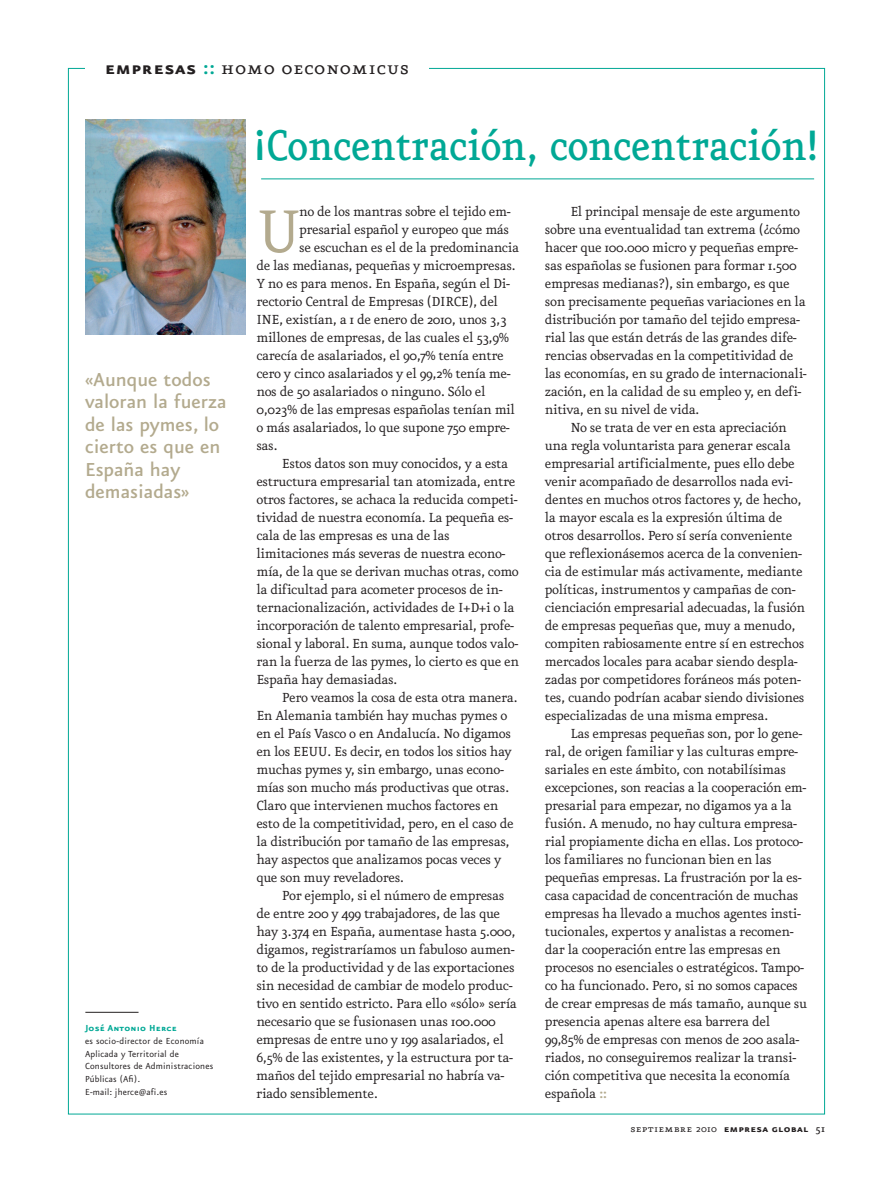
<style>
.page{position:relative;width:893px;height:1191px;background:#fff}
.page>*{position:absolute;margin:0;border:0;box-sizing:border-box;transform-origin:0 0}
.t1{font:72.15px "Eureka";color:#b3aa8e}
.t2{font:500 51px "Eureka";letter-spacing:-.01em;color:#00a895;scale:.9 1}
.t3{font:500 22.5px/22.5px "Eureka Sans";color:#b3aa8e}
.t4{font:21.9px "Eureka Small Caps";letter-spacing:.025em;color:#231f20}
.t5{font:15.75px/18px "Eureka";letter-spacing:-.025em;color:#231f20}
.t6{font:12px "Eureka Sans Bold Caps";letter-spacing:.025em;color:#231f20}
.t7{font:10.5px/12.8px "Eureka Sans";letter-spacing:.015em;color:#231f20}
.t8{font:10.5px "Eureka Sans Bold Caps";letter-spacing:.015em;color:#00a895}
.s1{font-family:"Eureka Sans Bold Caps"}
.s2{font-family:"Eureka Sans Bold Caps";color:#00a895}
.s3{font-family:"Eureka Sans";font-weight:700;color:#b3aa8e}
.s4{font-family:"Eureka Small Caps"}
.s5{font-family:"Eureka"}
.s6{font-family:"Eureka";font-weight:500}
</style>
<div class="page">
<img style="left:85px;top:120px;width:160px;height:215px">
<hr style="left:85px;top:1012px;width:54px;height:1px;background:#231f20">
<hr style="left:261px;top:178px;width:553px;height:1px;background:#00a895">
<h3 class="t4" style="left:105px;top:57px;width:306px"><span class="s1">empresas</span> <span class="s2">::</span> homo oeconomicus</h3>
<h3 class="t3" style="left:85px;top:367px;width:143px">«Aunque todos valoran la fuerza de las pymes, lo cierto es que en<br>España hay demasiadas»</h3>
<p class="t8" style="left:85px;top:1023px;width:93px">José Antonio Herce</p>
<p class="t7" style="left:85px;top:1034px;width:130px">es socio-director de Economía<br>Aplicada y Territorial de<br>Consultores de Administraciones<br>Públicas (Afi).<br>E-mail: jherce@afi.es</p>
<h2 class="t2" style="left:254px;top:121px;width:628px">¡Concentración, concentración!</h2>
<h1 class="t1" style="left:256px;top:197px;width:46px">U</h1>
<p class="t5" style="left:299px;top:203px;width:213px">no de los mantras sobre el tejido em-</p>
<p class="t5" style="left:299px;top:221px;width:212px">presarial español y europeo que más</p>
<p class="t5" style="left:299px;top:239px;width:221px">se escuchan es el de la predominancia</p>
<p class="t5" style="left:256px;top:257px;width:261px">de las medianas, pequeñas y microempresas.</p>
<p class="t5" style="left:256px;top:275px;width:255px">Y no es para menos. En España, según el Di-</p>
<p class="t5" style="left:256px;top:293px;width:243px">rectorio Central de Empresas (DIRCE), del</p>
<p class="t5" style="left:256px;top:311px;width:252px">INE, existían, a 1 de enero de 2010, unos 3,3</p>
<p class="t5" style="left:256px;top:329px;width:254px">millones de empresas, de las cuales el 53,9%</p>
<p class="t5" style="left:256px;top:347px;width:249px">carecía de asalariados, el 90,7% tenía entre</p>
<p class="t5" style="left:256px;top:365px;width:256px">cero y cinco asalariados y el 99,2% tenía me-</p>
<p class="t5" style="left:256px;top:383px;width:231px">nos de 50 asalariados o ninguno. Sólo el</p>
<p class="t5" style="left:256px;top:401px;width:260px">0,023% de las empresas españolas tenían mil</p>
<p class="t5" style="left:256px;top:419px;width:255px">o más asalariados, lo que supone 750 empre-</p>
<p class="t5" style="left:256px;top:437px;width:23px">sas.</p>
<p class="t5" style="left:282px;top:455px;width:228px">Estos datos son muy conocidos, y a esta</p>
<p class="t5" style="left:256px;top:473px;width:260px">estructura empresarial tan atomizada, entre</p>
<p class="t5" style="left:256px;top:491px;width:263px">otros factores, se achaca la reducida competi-</p>
<p class="t5" style="left:256px;top:509px;width:258px">tividad de nuestra economía. La pequeña es-</p>
<p class="t5" style="left:256px;top:527px;width:195px">cala de las empresas es una de las</p>
<p class="t5" style="left:256px;top:545px;width:251px">limitaciones más severas de nuestra econo-</p>
<p class="t5" style="left:256px;top:563px;width:264px">mía, de la que se derivan muchas otras, como</p>
<p class="t5" style="left:256px;top:581px;width:248px">la dificultad para acometer procesos de in-</p>
<p class="t5" style="left:256px;top:599px;width:260px">ternacionalización, actividades de I+D+i o la</p>
<p class="t5" style="left:256px;top:617px;width:259px">incorporación de talento empresarial, profe-</p>
<p class="t5" style="left:256px;top:635px;width:263px">sional y laboral. En suma, aunque todos valo-</p>
<p class="t5" style="left:256px;top:653px;width:264px">ran la fuerza de las pymes, lo cierto es que en</p>
<p class="t5" style="left:256px;top:671px;width:143px">España hay demasiadas.</p>
<p class="t5" style="left:282px;top:689px;width:237px">Pero veamos la cosa de esta otra manera.</p>
<p class="t5" style="left:256px;top:707px;width:252px">En Alemania también hay muchas pymes o</p>
<p class="t5" style="left:256px;top:725px;width:256px">en el País Vasco o en Andalucía. No digamos</p>
<p class="t5" style="left:256px;top:743px;width:257px">en los EEUU. Es decir, en todos los sitios hay</p>
<p class="t5" style="left:256px;top:761px;width:249px">muchas pymes y, sin embargo, unas econo-</p>
<p class="t5" style="left:256px;top:779px;width:254px">mías son mucho más productivas que otras.</p>
<p class="t5" style="left:256px;top:797px;width:244px">Claro que intervienen muchos factores en</p>
<p class="t5" style="left:256px;top:815px;width:259px">esto de la competitividad, pero, en el caso de</p>
<p class="t5" style="left:256px;top:833px;width:255px">la distribución por tamaño de las empresas,</p>
<p class="t5" style="left:256px;top:851px;width:246px">hay aspectos que analizamos pocas veces y</p>
<p class="t5" style="left:256px;top:869px;width:149px">que son muy reveladores.</p>
<p class="t5" style="left:282px;top:887px;width:224px">Por ejemplo, si el número de empresas</p>
<p class="t5" style="left:256px;top:905px;width:245px">de entre 200 y 499 trabajadores, de las que</p>
<p class="t5" style="left:256px;top:923px;width:261px">hay 3.374 en España, aumentase hasta 5.000,</p>
<p class="t5" style="left:256px;top:941px;width:260px">digamos, registraríamos un fabuloso aumen-</p>
<p class="t5" style="left:256px;top:959px;width:260px">to de la productividad y de las exportaciones</p>
<p class="t5" style="left:256px;top:977px;width:258px">sin necesidad de cambiar de modelo produc-</p>
<p class="t5" style="left:256px;top:995px;width:262px">tivo en sentido estricto. Para ello «sólo» sería</p>
<p class="t5" style="left:256px;top:1013px;width:241px">necesario que se fusionasen unas 100.000</p>
<p class="t5" style="left:256px;top:1031px;width:249px">empresas de entre uno y 199 asalariados, el</p>
<p class="t5" style="left:256px;top:1049px;width:258px">6,5% de las existentes, y la estructura por ta-</p>
<p class="t5" style="left:256px;top:1067px;width:250px">maños del tejido empresarial no habría va-</p>
<p class="t5" style="left:256px;top:1085px;width:123px">riado sensiblemente.</p>
<p class="t5" style="left:545px;top:203px;width:264px;text-indent:26px">El principal mensaje de este argumento sobre una eventualidad tan extrema (¿cómo hacer que 100.000 micro y pequeñas empre&shy;sas españolas se fusionen para formar 1.500 empresas medianas?), sin embargo, es que son precisamente pequeñas variaciones en la distribución por tamaño del tejido empresa&shy;rial las que están detrás de las grandes dife&shy;rencias observadas en la competitividad de las economías, en su grado de internacionali&shy;zación, en la calidad de su empleo y, en defi&shy;nitiva, en su nivel de vida.</p>
<p class="t5" style="left:545px;top:419px;width:262px;text-indent:26px">No se trata de ver en esta apreciación una regla voluntarista para generar escala empresarial artificialmente, pues ello debe venir acompañado de desarrollos nada evi&shy;dentes en muchos otros factores y, de hecho, la mayor escala es la expresión última de otros desarrollos. Pero sí sería conveniente que reflexionásemos acerca de la convenien&shy;cia de estimular más activamente, mediante políticas, instrumentos y campañas de con&shy;cienciación empresarial adecuadas, la fusión de empresas pequeñas que, muy a menudo, compiten rabiosamente entre sí en estrechos mercados locales para acabar siendo despla&shy;zadas por competidores foráneos más poten&shy;tes, cuando podrían acabar siendo divisiones especializadas de una misma empresa.</p>
<p class="t5" style="left:545px;top:725px;width:264px;text-indent:26px">Las empresas pequeñas son, por lo gene&shy;ral, de origen familiar y las culturas empre&shy;sariales en este ámbito, con notabilísimas excepciones, son reacias a la cooperación em&shy;presarial para empezar, no digamos ya a la fusión. A menudo, no hay cultura empresa&shy;rial propiamente dicha en ellas. Los protoco&shy;los familiares no funcionan bien en las pequeñas empresas. La frustración por la es&shy;casa capacidad de concentración de muchas empresas ha llevado a muchos agentes insti&shy;tucionales, expertos y analistas a recomen&shy;dar la cooperación entre las empresas en procesos no esenciales o estratégicos. Tampo&shy;co ha funcionado. Pero, si no somos capaces de crear empresas de más tamaño, aunque su presencia apenas altere esa barrera del 99,85% de empresas con menos de 200 asala&shy;riados, no conseguiremos realizar la transi&shy;ción competitiva que necesita la economía española <span class="s3">::</span></p>
<p class="t6" style="left:630px;top:1122px;width:196px"><span class="s4">septiembre</span> <span class="s5">2010</span> empresa global <span class="s6">51</span></p>
</div>
